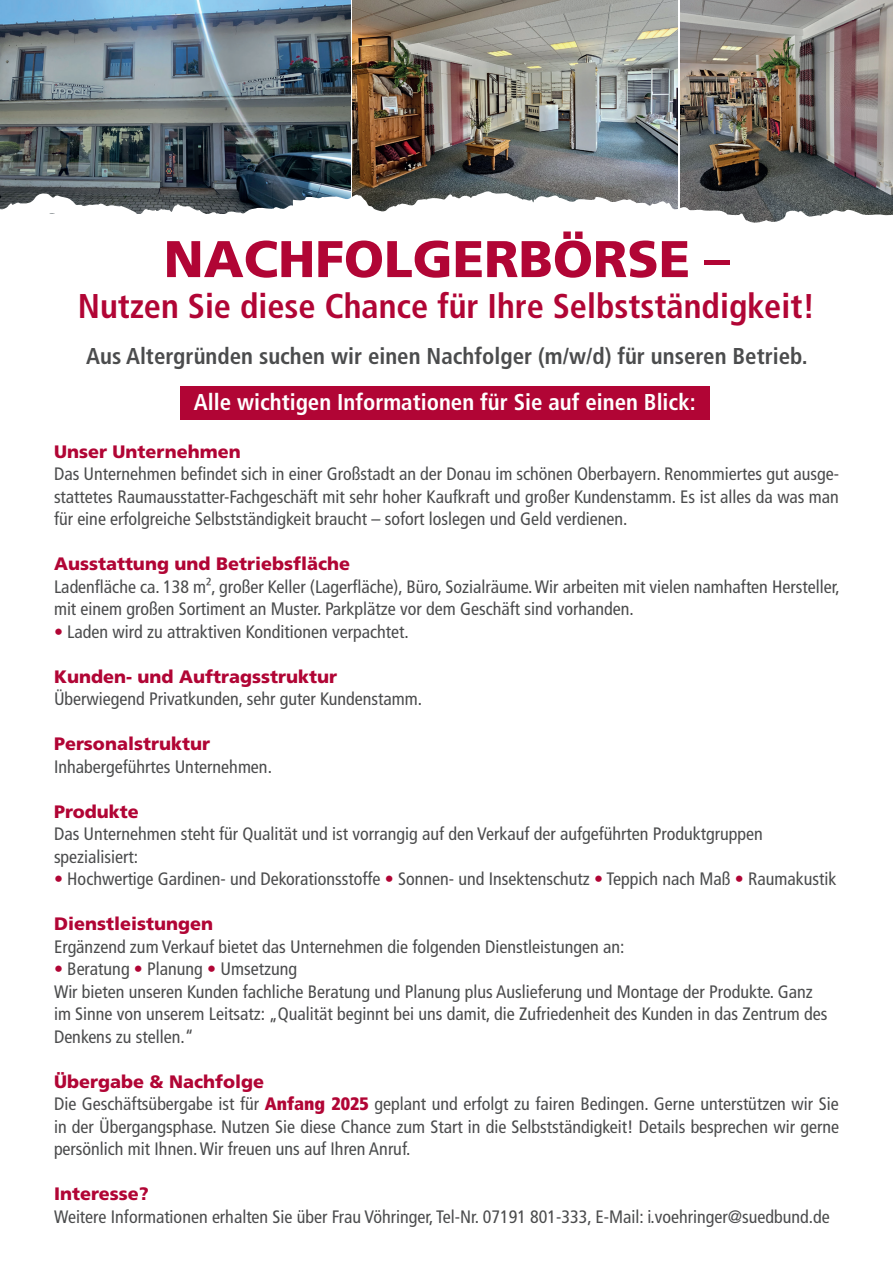
<style>
.page{position:relative;width:893px;height:1263px;background:#fff}
.page>*{position:absolute;margin:0;border:0;box-sizing:border-box;transform-origin:0 0}
.t1{font:900 51.45px "Frutiger LT Pro";color:#b10535}
.t2{font:700 condensed 34.35px "Frutiger LT Pro";color:#b10535}
.t3{font:700 condensed 22.95px "Frutiger LT Pro";color:#4b4c4d}
.t4{font:700 condensed 22.95px "Frutiger LT Pro";color:#fff}
.t5{font:condensed 18px/22.5px "Frutiger LT Pro";color:#4b4c4d}
.t6{font:900 18px "Frutiger LT Pro";color:#b10535}
.s1{font-weight:700;font-stretch:condensed}
.s2{color:#b10535}
.s3{font-weight:900;font-stretch:normal;color:#b10535}
.s4{font-weight:900;color:#b10535}
</style>
<div class="page">
<img style="left:353px;top:0;width:324px;height:190px">
<img style="left:681px;top:0;width:212px;height:190px">
<img style="left:0;top:0;width:351px;height:190px">
<svg style="left:0;top:190px;width:893px;height:33px"></svg>
<div style="left:180px;top:386px;width:529px;height:34px;background:#b10535"></div>
<h1 class="t1" style="left:164px;top:228px;width:567px">NACHFOLGERBÖRSE <span class="s1">–</span></h1>
<h2 class="t2" style="left:78px;top:286px;width:739px">Nutzen Sie diese Chance für Ihre Selbstständigkeit!</h2>
<p class="t3" style="left:86px;top:342px;width:723px">Aus Altergründen suchen wir einen Nachfolger (m/w/d) für unseren Betrieb.</p>
<p class="t4" style="left:194px;top:388px;width:503px">Alle wichtigen Informationen für Sie auf einen Blick:</p>
<p class="t6" style="left:54px;top:441px;width:188px">Unser Unternehmen</p>
<p class="t5" style="left:54px;top:463px;width:786px;text-align:justify">Das Unternehmen befindet sich in einer Großstadt an der Donau im schönen Oberbayern. Renommiertes gut ausge&shy;stattetes Raumausstatter-Fachgeschäft mit sehr hoher Kaufkraft und großer Kundenstamm. Es ist alles da was man für eine erfolgreiche Selbstständigkeit braucht – sofort loslegen und Geld verdienen.</p>
<p class="t6" style="left:54px;top:553px;width:298px">Ausstattung und Betriebsfläche</p>
<p class="t5" style="left:54px;top:575px;width:787px">Ladenfläche ca. 138 m², großer Keller (Lagerfläche), Büro, Sozialräume. Wir arbeiten mit vielen namhaften Hersteller, mit einem großen Sortiment an Muster. Parkplätze vor dem Geschäft sind vorhanden.</p>
<p class="t5" style="left:54px;top:620px;width:356px"><span class="s2">•</span> Laden wird zu attraktiven Konditionen verpachtet.</p>
<p class="t6" style="left:54px;top:666px;width:285px">Kunden- und Auftragsstruktur</p>
<p class="t5" style="left:54px;top:688px;width:370px">Überwiegend Privatkunden, sehr guter Kundenstamm.</p>
<p class="t6" style="left:54px;top:733px;width:158px">Personalstruktur</p>
<p class="t5" style="left:54px;top:755px;width:219px">Inhabergeführtes Unternehmen.</p>
<p class="t6" style="left:54px;top:801px;width:86px">Produkte</p>
<p class="t5" style="left:54px;top:823px;width:710px">Das Unternehmen steht für Qualität und ist vorrangig auf den Verkauf der aufgeführten Produktgruppen spezialisiert:</p>
<p class="t5" style="left:54px;top:868px;width:784px"><span class="s2">•</span> Hochwertige Gardinen- und Dekorationsstoffe <span class="s2">•</span> Sonnen- und Insektenschutz <span class="s2">•</span> Teppich nach Maß <span class="s2">•</span> Raumakustik</p>
<p class="t6" style="left:54px;top:913px;width:161px">Dienstleistungen</p>
<p class="t5" style="left:54px;top:935px;width:572px">Ergänzend zum Verkauf bietet das Unternehmen die folgenden Dienstleistungen an:</p>
<p class="t5" style="left:54px;top:958px;width:775px"><span class="s2">•</span> Beratung <span class="s2">•</span> Planung <span class="s2">•</span> Umsetzung<br>Wir bieten unseren Kunden fachliche Beratung und Planung plus Auslieferung und Montage der Produkte. Ganz im Sinne von unserem Leitsatz: „Qualität beginnt bei uns damit, die Zufriedenheit des Kunden in das Zentrum des Denkens zu stellen.“</p>
<p class="t5" style="left:54px;top:1070px;width:786px"><span class="s3">Übergabe &amp; Nachfolge<br></span>Die Geschäftsübergabe ist für <span class="s4">Anfang 2025</span> geplant und erfolgt zu fairen Bedingen. Gerne unterstützen wir Sie in der Übergangsphase. Nutzen Sie diese Chance zum Start in die Selbstständigkeit! Details besprechen wir gerne persönlich mit Ihnen. Wir freuen uns auf Ihren Anruf.</p>
<p class="t6" style="left:54px;top:1183px;width:96px">Interesse?</p>
<p class="t5" style="left:54px;top:1205px;width:777px">Weitere Informationen erhalten Sie über Frau Vöhringer, Tel-Nr. 07191 801-333, E-Mail: i.voehringer@suedbund.de</p>
</div>
